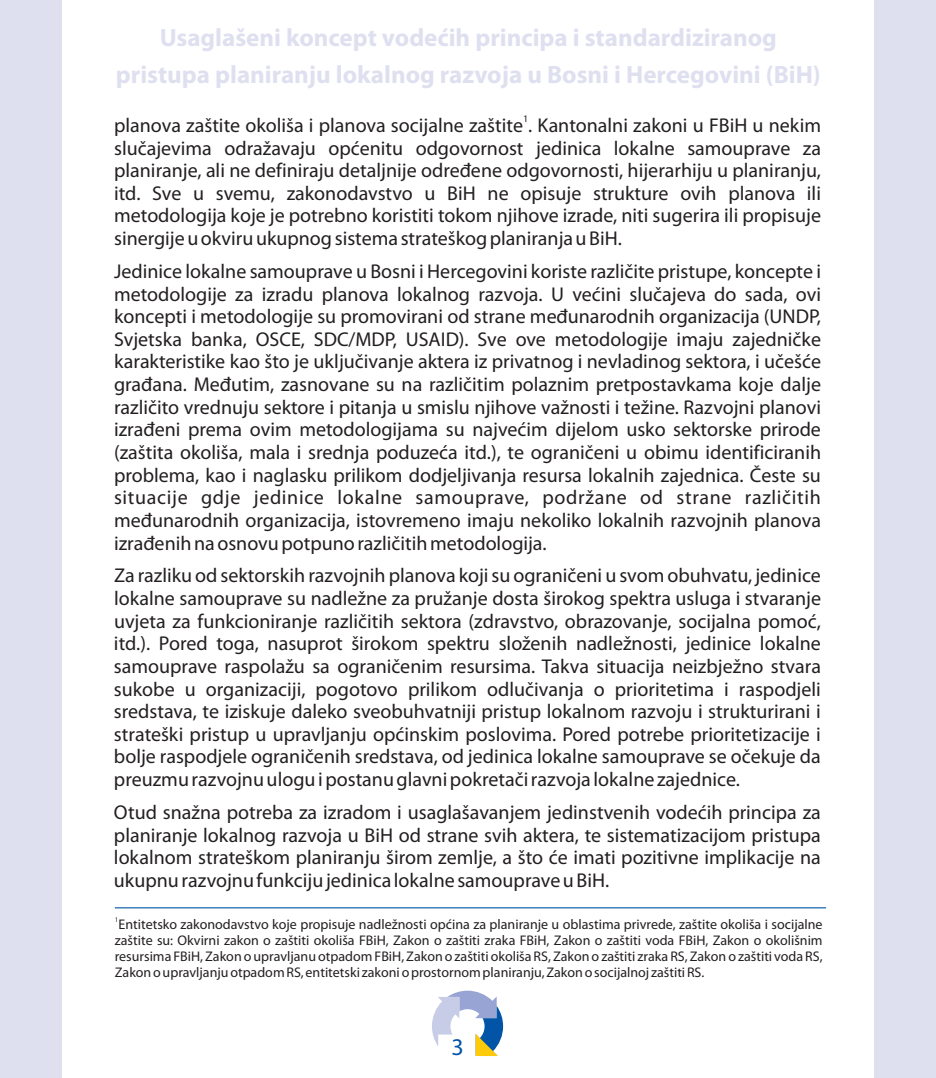
<style>
.page{position:relative;width:936px;height:1078px;background:#fff}
.page>*{position:absolute;margin:0;border:0;box-sizing:border-box;transform-origin:0 0}
.t1{font:700 25px/36.4px "Myriad Pro";color:#dee0f0;text-align:center}
.t2{font:24px "Myriad Pro";color:#0154a6}
.t3{font:20px/22.6px "Myriad Pro";color:#231f20;text-align:justify}
.t4{font:14px/15.8px "Myriad Pro";color:#231f20;text-align:justify}
.t5{font:10px "Myriad Pro";color:#231f20}
.t6{font:7px "Myriad Pro";color:#231f20}
</style>
<div class="page">
<div style="left:0;top:0;width:61px;height:1077px;background:#dee0f0"></div>
<div style="left:874px;top:0;width:61px;height:1077px;background:#dee0f0"></div>
<svg style="left:432px;top:990px;width:71px;height:65px"></svg>
<hr style="left:115px;top:907px;width:711px;height:1px;background:#0154a6">
<p class="t1" style="left:116px;top:22px;width:706px">Usaglašeni koncept vodećih principa i standardiziranog pristupa planiranju lokalnog razvoja u Bosni i Hercegovini (BiH)</p>
<p class="t5" style="left:523px;top:114px;width:7px">1</p>
<p class="t3" style="left:114px;top:115px;width:708px">planova zaštite okoliša i planova socijalne zaštite . Kantonalni zakoni u FBiH u nekim slučajevima odražavaju općenitu odgovornost jedinica lokalne samouprave za planiranje, ali ne definiraju detaljnije određene odgovornosti, hijerarhiju u planiranju, itd. Sve u svemu, zakonodavstvo u BiH ne opisuje strukture ovih planova ili metodologija koje je potrebno koristiti tokom njihove izrade, niti sugerira ili propisuje sinergije u okviru ukupnog sistema strateškog planiranja u BiH.</p>
<p class="t3" style="left:114px;top:261px;width:708px">Jedinice lokalne samouprave u Bosni i Hercegovini koriste različite pristupe, koncepte i metodologije za izradu planova lokalnog razvoja. U većini slučajeva do sada, ovi koncepti i metodologije su promovirani od strane međunarodnih organizacija (UNDP, Svjetska banka, OSCE, SDC/MDP, USAID). Sve ove metodologije imaju zajedničke karakteristike kao što je uključivanje aktera iz privatnog i nevladinog sektora, i učešće građana. Međutim, zasnovane su na različitim polaznim pretpostavkama koje dalje različito vrednuju sektore i pitanja u smislu njihove važnosti i težine. Razvojni planovi izrađeni prema ovim metodologijama su najvećim dijelom usko sektorske prirode (zaštita okoliša, mala i srednja poduzeća itd.), te ograničeni u obimu identificiranih problema, kao i naglasku prilikom dodjeljivanja resursa lokalnih zajednica. Česte su situacije gdje jedinice lokalne samouprave, podržane od strane različitih međunarodnih organizacija, istovremeno imaju nekoliko lokalnih razvojnih planova izrađenih na osnovu potpuno različitih metodologija.</p>
<p class="t3" style="left:114px;top:566px;width:708px">Za razliku od sektorskih razvojnih planova koji su ograničeni u svom obuhvatu, jedinice lokalne samouprave su nadležne za pružanje dosta širokog spektra usluga i stvaranje uvjeta za funkcioniranje različitih sektora (zdravstvo, obrazovanje, socijalna pomoć, itd.). Pored toga, nasuprot širokom spektru složenih nadležnosti, jedinice lokalne samouprave raspolažu sa ograničenim resursima. Takva situacija neizbježno stvara sukobe u organizaciji, pogotovo prilikom odlučivanja o prioritetima i raspodjeli sredstava, te iziskuje daleko sveobuhvatniji pristup lokalnom razvoju i strukturirani i strateški pristup u upravljanju općinskim poslovima. Pored potrebe prioritetizacije i bolje raspodjele ograničenih sredstava, od jedinica lokalne samouprave se očekuje da preuzmu razvojnu ulogu i postanu glavni pokretači razvoja lokalne zajednice.</p>
<p class="t3" style="left:114px;top:802px;width:708px">Otud snažna potreba za izradom i usaglašavanjem jedinstvenih vodećih principa za planiranje lokalnog razvoja u BiH od strane svih aktera, te sistematizacijom pristupa lokalnom strateškom planiranju širom zemlje, a što će imati pozitivne implikacije na ukupnu razvojnu funkciju jedinica lokalne samouprave u BiH.</p>
<p class="t6" style="left:115px;top:916px;width:5px">1</p>
<p class="t4" style="left:115px;top:917px;width:709px">Entitetsko zakonodavstvo koje propisuje nadležnosti općina za planiranje u oblastima privrede, zaštite okoliša i socijalne zaštite su: Okvirni zakon o zaštiti okoliša FBiH, Zakon o zaštiti zraka FBiH, Zakon o zaštiti voda FBiH, Zakon o okolišnim resursima FBiH, Zakon o upravljanu otpadom FBiH, Zakon o zaštiti okoliša RS, Zakon o zaštiti zraka RS, Zakon o zaštiti voda RS, Zakon o upravljanju otpadom RS, entitetski zakoni o prostornom planiranju, Zakon o socijalnoj zaštiti RS.</p>
<p class="t2" style="left:451px;top:1036px;width:14px">3</p>
</div>
